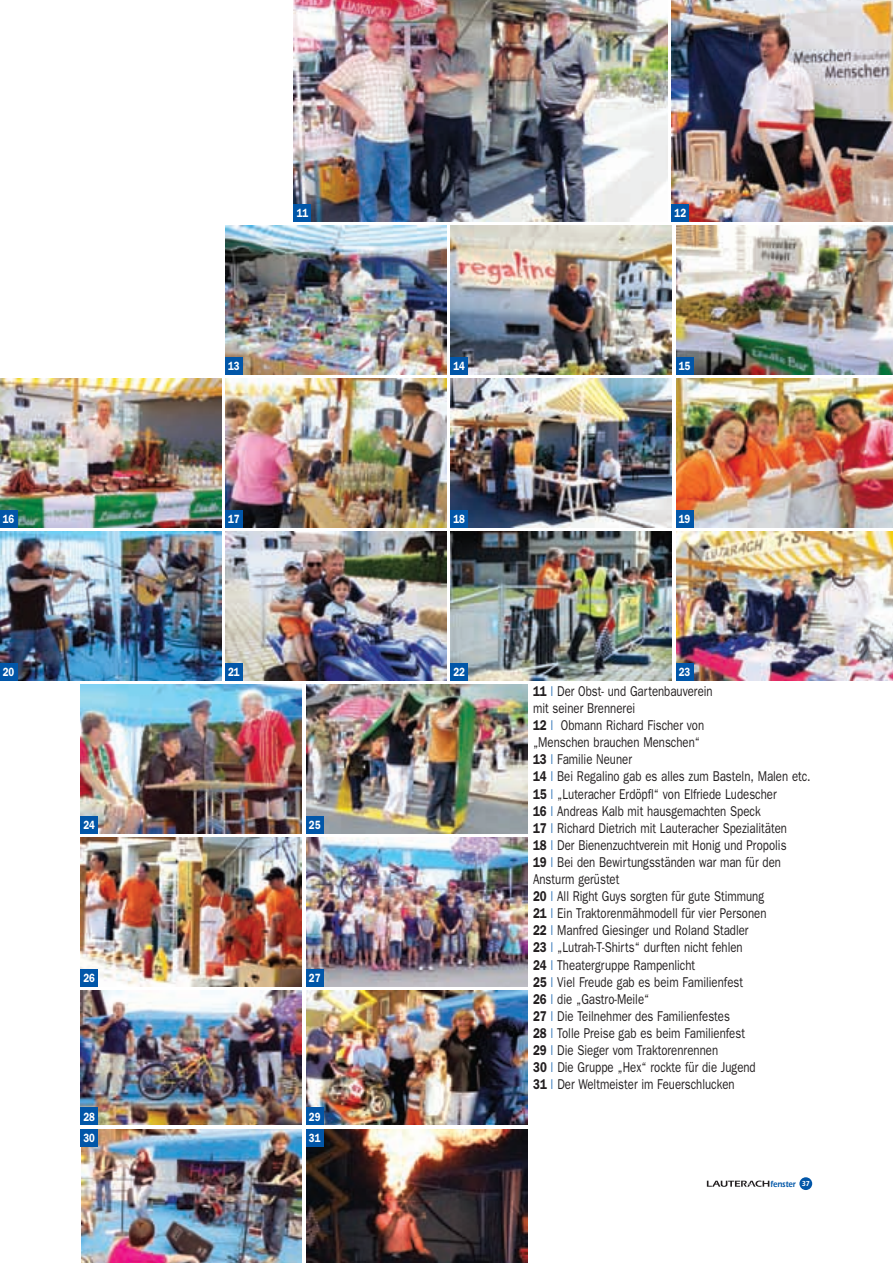
<style>
.page{position:relative;width:893px;height:1263px;background:#fff}
.page>*{position:absolute;margin:0;border:0;box-sizing:border-box;transform-origin:0 0}
.t1{font:14.25px/17.1px "Franklin Gothic";color:#231f20;scale:.8 1}
.t2{font:600 12px/21.3px "Franklin Gothic";color:#fff;scale:.8 1}
.t3{font:600 9px "Itc Eras";color:#0156a8;scale:.85 1}
.s1{font-weight:600}
.s2{color:#0156a8}
.s3{font-size:7.5px;color:#fff}
</style>
<div class="page">
<img style="left:676px;top:225px;width:217px;height:149px">
<img style="left:451px;top:378px;width:221px;height:149px">
<img style="left:451px;top:531px;width:221px;height:149px">
<img style="left:306px;top:685px;width:221px;height:148px">
<img style="left:81px;top:685px;width:221px;height:148px">
<img style="left:676px;top:531px;width:217px;height:149px">
<img style="left:672px;top:0;width:221px;height:221px">
<img style="left:451px;top:225px;width:221px;height:149px">
<div style="left:672px;top:204px;width:17px;height:17px;background:#0156a8"></div>
<div style="left:676px;top:357px;width:17px;height:17px;background:#0156a8"></div>
<div style="left:451px;top:357px;width:17px;height:17px;background:#0156a8"></div>
<img style="left:294px;top:0;width:374px;height:221px">
<div style="left:294px;top:204px;width:17px;height:17px;background:#0156a8"></div>
<div style="left:451px;top:510px;width:17px;height:17px;background:#0156a8"></div>
<img style="left:676px;top:378px;width:217px;height:149px">
<div style="left:676px;top:510px;width:17px;height:17px;background:#0156a8"></div>
<div style="left:451px;top:663px;width:17px;height:17px;background:#0156a8"></div>
<div style="left:676px;top:663px;width:17px;height:17px;background:#0156a8"></div>
<div style="left:306px;top:816px;width:17px;height:17px;background:#0156a8"></div>
<div style="left:81px;top:816px;width:17px;height:17px;background:#0156a8"></div>
<img style="left:306px;top:838px;width:221px;height:148px">
<img style="left:81px;top:838px;width:221px;height:148px">
<div style="left:306px;top:969px;width:17px;height:17px;background:#0156a8"></div>
<div style="left:81px;top:969px;width:17px;height:17px;background:#0156a8"></div>
<img style="left:81px;top:991px;width:221px;height:134px">
<img style="left:81px;top:1129px;width:221px;height:134px">
<img style="left:306px;top:991px;width:221px;height:134px">
<img style="left:306px;top:1129px;width:221px;height:134px">
<img style="left:225px;top:378px;width:221px;height:149px">
<div style="left:225px;top:510px;width:17px;height:17px;background:#0156a8"></div>
<img style="left:0;top:378px;width:221px;height:149px">
<div style="left:0;top:510px;width:17px;height:17px;background:#0156a8"></div>
<img style="left:225px;top:531px;width:221px;height:149px">
<div style="left:225px;top:663px;width:17px;height:17px;background:#0156a8"></div>
<img style="left:0;top:531px;width:221px;height:149px">
<div style="left:0;top:663px;width:17px;height:17px;background:#0156a8"></div>
<img style="left:225px;top:225px;width:221px;height:149px">
<div style="left:225px;top:357px;width:17px;height:17px;background:#0156a8"></div>
<div style="left:799px;top:1177px;width:13px;height:13px;background:#0156a8;border-radius:50%"></div>
<svg style="left:707px;top:1180px;width:62px;height:7px"></svg>
<div style="left:81px;top:1108px;width:17px;height:17px;background:#0156a8"></div>
<div style="left:81px;top:1129px;width:17px;height:17px;background:#0156a8"></div>
<div style="left:306px;top:1108px;width:17px;height:17px;background:#0156a8"></div>
<div style="left:306px;top:1129px;width:17px;height:17px;background:#0156a8"></div>
<p class="t2" style="left:297px;top:203px;width:16px">11</p>
<p class="t2" style="left:228px;top:356px;width:16px">13</p>
<p class="t2" style="left:3px;top:509px;width:16px">16</p>
<p class="t2" style="left:228px;top:509px;width:16px">17</p>
<p class="t2" style="left:3px;top:662px;width:16px">20</p>
<p class="t2" style="left:228px;top:662px;width:16px">21</p>
<p class="t2" style="left:84px;top:815px;width:16px">24</p>
<p class="t2" style="left:309px;top:815px;width:16px">25</p>
<p class="t2" style="left:84px;top:968px;width:16px">26</p>
<p class="t2" style="left:309px;top:968px;width:16px">27</p>
<p class="t2" style="left:84px;top:1107px;width:16px">28<br>30</p>
<p class="t2" style="left:309px;top:1107px;width:16px">29<br>31</p>
<p class="t2" style="left:675px;top:203px;width:16px">12</p>
<p class="t2" style="left:453px;top:356px;width:16px">14</p>
<p class="t2" style="left:679px;top:356px;width:16px">15</p>
<p class="t2" style="left:453px;top:509px;width:16px">18</p>
<p class="t2" style="left:679px;top:509px;width:16px">19</p>
<p class="t2" style="left:453px;top:662px;width:16px">22</p>
<p class="t2" style="left:679px;top:662px;width:16px">23</p>
<p class="t1" style="left:533px;top:684px;width:349px"><span class="s1">11</span> <span class="s2">|</span> Der Obst- und Gartenbauverein<br>mit seiner Brennerei<br><span class="s1">12</span> <span class="s2">|</span> Obmann Richard Fischer von<br>„Menschen brauchen Menschen“<br><span class="s1">13</span> <span class="s2">|</span> Familie Neuner<br><span class="s1">14</span> <span class="s2">|</span> Bei Regalino gab es alles zum Basteln, Malen etc.<br><span class="s1">15</span> <span class="s2">|</span> „Luteracher Erdöpfl“ von Elfriede Ludescher<br><span class="s1">16</span> <span class="s2">|</span> Andreas Kalb mit hausgemachten Speck<br><span class="s1">17</span> <span class="s2">|</span> Richard Dietrich mit Lauteracher Spezialitäten<br><span class="s1">18</span> <span class="s2">|</span> Der Bienenzuchtverein mit Honig und Propolis<br><span class="s1">19</span> <span class="s2">|</span> Bei den Bewirtungsständen war man für den Ansturm gerüstet<br><span class="s1">20</span> <span class="s2">|</span> All Right Guys sorgten für gute Stimmung<br><span class="s1">21</span> <span class="s2">|</span> Ein Traktorenmähmodell für vier Personen<br><span class="s1">22</span> <span class="s2">|</span> Manfred Giesinger und Roland Stadler<br><span class="s1">23</span> <span class="s2">|</span> „Lutrah-T-Shirts“ durften nicht fehlen<br><span class="s1">24</span> <span class="s2">|</span> Theatergruppe Rampenlicht<br><span class="s1">25</span> <span class="s2">|</span> Viel Freude gab es beim Familienfest<br><span class="s1">26</span> <span class="s2">|</span> die „Gastro-Meile“<br><span class="s1">27</span> <span class="s2">|</span> Die Teilnehmer des Familienfestes<br><span class="s1">28</span> <span class="s2">|</span> Tolle Preise gab es beim Familienfest<br><span class="s1">29</span> <span class="s2">|</span> Die Sieger vom Traktorenrennen<br><span class="s1">30</span> <span class="s2">|</span> Die Gruppe „Hex“ rockte für die Jugend<br><span class="s1">31</span> <span class="s2">|</span> Der Weltmeister im Feuerschlucken</p>
<p class="t3" style="left:770px;top:1181px;width:48px">fenster <span class="s3">37</span></p>
</div>
